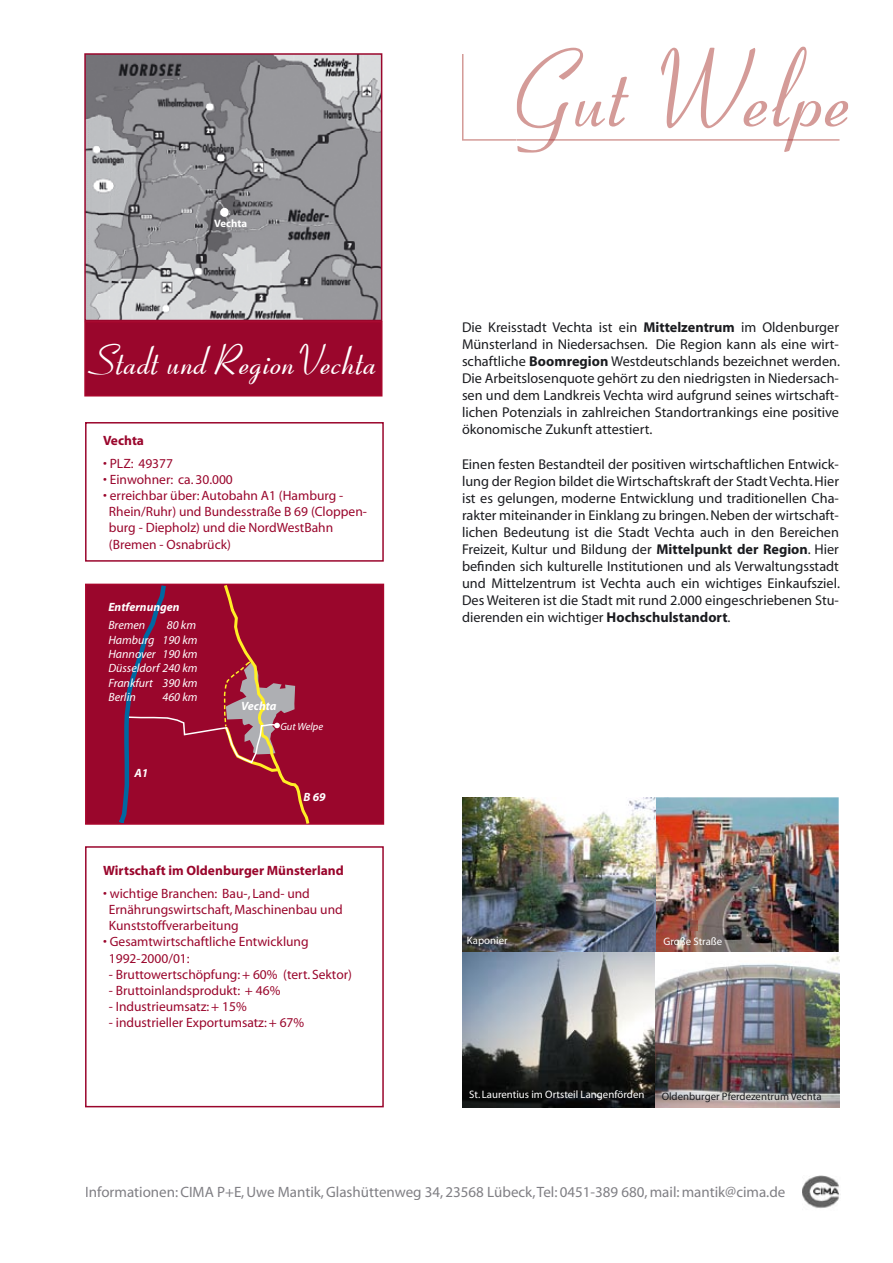
<style>
.page{position:relative;width:893px;height:1263px;background:#fff}
.page>*{position:absolute;margin:0;border:0;box-sizing:border-box;transform-origin:0 0}
.t1{font:105px "Coronet";color:#d49b98}
.t2{font:41.25px "Coronet";color:#fff}
.t3{font:15px "Myriad";color:#807f84}
.t4{font:14.25px/17.1px "Myriad";color:#1b1c20;text-align:justify}
.t5{font:13.5px/16.2px "Myriad";color:#9a062c}
.t6{font:700 13.5px "Myriad";color:#9a062c}
.t7{font:italic 12px/14.4px "Myriad";color:#fff}
.t8{font:italic 700 12px "Myriad";color:#fff}
.t9{font:10.8px "Myriad";color:#fff}
.t10{font:10.8px "Myriad";color:#1b1c20}
.t11{font:700 10.8px "Myriad";color:#fff}
.t12{font:italic 10.5px "Myriad";color:#fff}
.s1{font-weight:700}
</style>
<div class="page">
<div style="left:84px;top:321px;width:298px;height:75px;background:#9a062c"></div>
<svg style="left:85px;top:422px;width:299px;height:140px"></svg>
<img style="left:462px;top:797px;width:194px;height:310px">
<img style="left:802px;top:1176px;width:38px;height:33px">
<svg style="left:84px;top:53px;width:298px;height:268px;background:#969398"></svg>
<div style="left:220px;top:208px;width:9px;height:9px;background:#fff;border-radius:50%"></div>
<div style="left:85px;top:584px;width:299px;height:241px;background:#9a062c"></div>
<img style="left:656px;top:797px;width:183px;height:310px">
<svg style="left:690px;top:921px;width:7px;height:9px"></svg>
<svg style="left:85px;top:846px;width:299px;height:261px"></svg>
<svg style="left:462px;top:54px;width:377px;height:87px"></svg>
<svg style="left:119px;top:585px;width:190px;height:239px;background:#9a1937"></svg>
<p class="t11" style="left:214px;top:217px;width:34px">Vechta</p>
<h2 class="t2" style="left:84px;top:335px;width:290px">Stadt und RegionVechta</h2>
<p class="t6" style="left:103px;top:433px;width:42px">Vechta</p>
<p class="t5" style="left:103px;top:455px;width:71px">• PLZ: 49377</p>
<p class="t5" style="left:103px;top:472px;width:131px">• Einwohner: ca. 30.000</p>
<p class="t5" style="left:109px;top:488px;width:260px;text-indent:-6px">• erreichbar über: Autobahn A1 (Hamburg - Rhein/Ruhr) und Bundesstraße B 69 (Cloppen&shy;burg - Diepholz) und die NordWestBahn (Bremen - Osnabrück)</p>
<p class="t8" style="left:108px;top:600px;width:73px">Entfernungen</p>
<p class="t7" style="left:108px;top:619px;width:38px">Bremen</p>
<p class="t7" style="left:108px;top:619px;width:91px;text-indent:58px">80 km<br>Hamburg 190 km<br>Hannover 190 km<br>Düsseldorf 240 km<br>Frankfurt 390 km<br>Berlin</p>
<p class="t7" style="left:162px;top:691px;width:37px">460 km</p>
<p class="t8" style="left:134px;top:767px;width:15px">A1</p>
<p class="t8" style="left:241px;top:700px;width:37px">Vechta</p>
<p class="t12" style="left:280px;top:721px;width:44px">Gut Welpe</p>
<p class="t8" style="left:303px;top:791px;width:24px">B 69</p>
<p class="t6" style="left:103px;top:864px;width:242px">Wirtschaft im Oldenburger Münsterland</p>
<p class="t5" style="left:109px;top:886px;width:235px;text-indent:-6px">• wichtige Branchen: Bau-, Land- und<br>Ernährungswirtschaft, Maschinenbau und<br>Kunststoffverarbeitung</p>
<p class="t5" style="left:109px;top:934px;width:201px;text-indent:-6px">• Gesamtwirtschaftliche Entwicklung<br>1992-2000/01:</p>
<p class="t5" style="left:109px;top:967px;width:245px">- Bruttowertschöpfung: + 60% (tert. Sektor)</p>
<p class="t5" style="left:109px;top:983px;width:173px">- Bruttoinlandsprodukt: + 46%</p>
<p class="t5" style="left:109px;top:999px;width:139px">- Industrieumsatz: + 15%</p>
<p class="t5" style="left:109px;top:1015px;width:197px">- industrieller Exportumsatz: + 67%</p>
<h1 class="t1" style="left:500px;top:26px;width:340px">Gut Welpe</h1>
<p class="t4" style="left:462px;top:319px;width:379px">Die Kreisstadt Vechta ist ein <span class="s1">Mittelzentrum</span> im Oldenburger Münsterland in Niedersachsen. Die Region kann als eine wirt&shy;schaftliche <span class="s1">Boomregion</span> Westdeutschlands bezeichnet werden.<br>Die Arbeitslosenquote gehört zu den niedrigsten in Niedersach&shy;sen und dem Landkreis Vechta wird aufgrund seines wirtschaft&shy;lichen Potenzials in zahlreichen Standortrankings eine positive ökonomische Zukunft attestiert.</p>
<p class="t4" style="left:462px;top:456px;width:379px">Einen festen Bestandteil der positiven wirtschaftlichen Entwick&shy;lung der Region bildet die Wirtschaftskraft der Stadt Vechta.Hier ist es gelungen, moderne Entwicklung und traditionellen Cha&shy;rakter miteinander in Einklang zu bringen. Neben der wirtschaft&shy;lichen Bedeutung ist die Stadt Vechta auch in den Bereichen Freizeit, Kultur und Bildung der <span class="s1">Mittelpunkt der Region</span>. Hier befinden sich kulturelle Institutionen und als Verwaltungsstadt und Mittelzentrum ist Vechta auch ein wichtiges Einkaufsziel.<br>Des Weiteren ist die Stadt mit rund 2.000 eingeschriebenen Stu&shy;dierenden ein wichtiger <span class="s1">Hochschulstandort</span>.</p>
<p class="t9" style="left:467px;top:935px;width:42px">Kaponier</p>
<p class="t9" style="left:663px;top:936px;width:60px">Große Straße</p>
<p class="t9" style="left:469px;top:1089px;width:177px">St. Laurentius im Ortsteil Langenförden</p>
<p class="t10" style="left:662px;top:1091px;width:161px">Oldenburger Pferdezentrum Vechta</p>
<p class="t3" style="left:85px;top:1184px;width:702px">Informationen: CIMA P+E, Uwe Mantik, Glashüttenweg 34, 23568 Lübeck, Tel: 0451-389 680, mail: mantik@cima.de</p>
</div>
